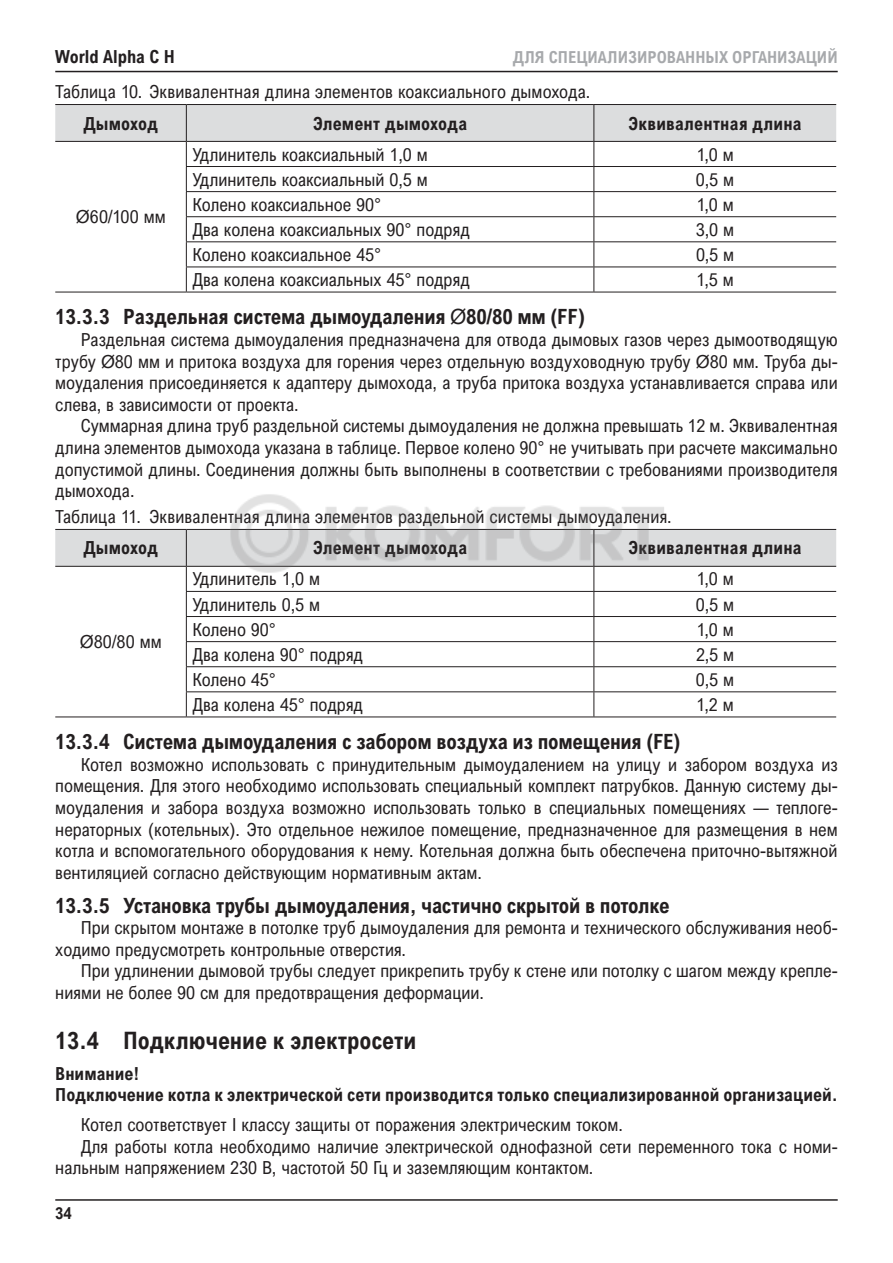
<style>
.page{position:relative;width:893px;height:1263px;background:#fff}
.page>*{position:absolute;margin:0;border:0;box-sizing:border-box;transform-origin:0 0}
.t1{font:700 24px "Arial Nova Cond";letter-spacing:-.005em;color:#231f20}
.t2{font:700 21px "Arial Nova Cond";letter-spacing:-.015em;color:#231f20}
.t3{font:18px/21.6px "Arial Nova Cond";color:#231f20;text-align:justify}
.t4{font:700 18px/21.6px "Arial Nova Cond";color:#231f20}
.t5{font:700 16.5px "Arial Nova Cond";color:#a7a9ac}
.t6{font:700 16.5px "Arial Nova Cond";color:#231f20}
.s1{font-family:"Arial Nova";font-weight:400}
.s2{font-family:"Arial Nova"}
</style>
<div class="page">
<hr style="left:55px;top:71px;width:783px;height:1px;background:#231f20">
<hr style="left:55px;top:1199px;width:783px;height:2px;background:#231f20">
<hr style="left:55px;top:104px;width:131px;height:1px;background:#231f20">
<hr style="left:186px;top:104px;width:408px;height:1px;background:#231f20">
<hr style="left:594px;top:104px;width:242px;height:1px;background:#231f20">
<hr style="left:55px;top:292px;width:131px;height:1px;background:#231f20">
<svg style="left:55px;top:105px;width:781px;height:187px"></svg>
<hr style="left:186px;top:292px;width:408px;height:1px;background:#231f20">
<hr style="left:594px;top:292px;width:242px;height:1px;background:#231f20">
<hr style="left:55px;top:716px;width:131px;height:1px;background:#231f20">
<svg style="left:55px;top:529px;width:781px;height:187px"></svg>
<hr style="left:186px;top:716px;width:408px;height:1px;background:#231f20">
<hr style="left:594px;top:716px;width:242px;height:1px;background:#231f20">
<img style="left:223px;top:494px;width:447px;height:89px">
<p class="t4" style="left:55px;top:47px;width:121px">World Alpha C H</p>
<p class="t5" style="left:513px;top:47px;width:326px">ДЛЯ СПЕЦИАЛИЗИРОВАННЫХ ОРГАНИЗАЦИЙ</p>
<p class="t3" style="left:55px;top:81px;width:537px">Таблица 10. Эквивалентная длина элементов коаксиального дымохода.</p>
<p class="t4" style="left:83px;top:112px;width:76px">Дымоход</p>
<p class="t4" style="left:313px;top:112px;width:156px">Элемент дымохода</p>
<p class="t4" style="left:629px;top:112px;width:174px">Эквивалентная длина</p>
<p class="t3" style="left:192px;top:143px;width:237px">Удлинитель коаксиальный 1,0 м</p>
<p class="t3" style="left:696px;top:143px;width:39px">1,0 м</p>
<p class="t3" style="left:192px;top:168px;width:237px">Удлинитель коаксиальный 0,5 м</p>
<p class="t3" style="left:696px;top:168px;width:40px">0,5 м</p>
<p class="t3" style="left:192px;top:193px;width:190px">Колено коаксиальное 90°</p>
<p class="t3" style="left:696px;top:193px;width:39px">1,0 м</p>
<p class="t3" style="left:192px;top:218px;width:279px">Два колена коаксиальных 90° подряд</p>
<p class="t3" style="left:696px;top:218px;width:40px">3,0 м</p>
<p class="t3" style="left:192px;top:243px;width:190px">Колено коаксиальное 45°</p>
<p class="t3" style="left:696px;top:243px;width:40px">0,5 м</p>
<p class="t3" style="left:192px;top:269px;width:279px">Два колена коаксиальных 45° подряд</p>
<p class="t3" style="left:696px;top:269px;width:39px">1,5 м</p>
<p class="t2" style="left:55px;top:309px;width:531px">13.3.3 Раздельная система дымоудаления <span class="s1">Ø</span>80/80 мм (FF)</p>
<p class="t3" style="left:55px;top:328px;width:784px;text-indent:26px">Раздельная система дымоудаления предназначена для отвода дымовых газов через дымоотводящую трубу <span class="s2">Ø</span>80 мм и притока воздуха для горения через отдельную воздуховодную трубу <span class="s2">Ø</span>80 мм. Труба ды&shy;моудаления присоединяется к адаптеру дымохода, а труба притока воздуха устанавливается справа или слева, в зависимости от проекта.</p>
<p class="t3" style="left:55px;top:415px;width:784px;text-indent:26px">Суммарная длина труб раздельной системы дымоудаления не должна превышать 12 м. Эквивалентная длина элементов дымохода указана в таблице. Первое колено 90° не учитывать при расчете максимально допустимой длины. Соединения должны быть выполнены в соответствии с требованиями производителя дымохода.</p>
<p class="t3" style="left:55px;top:506px;width:618px">Таблица 11. Эквивалентная длина элементов раздельной системы дымоудаления.</p>
<p class="t4" style="left:83px;top:537px;width:76px">Дымоход</p>
<p class="t4" style="left:313px;top:537px;width:156px">Элемент дымохода</p>
<p class="t4" style="left:629px;top:537px;width:174px">Эквивалентная длина</p>
<p class="t3" style="left:76px;top:206px;width:92px"><span class="s2">Ø</span>60/100 мм</p>
<p class="t3" style="left:192px;top:568px;width:129px">Удлинитель 1,0 м</p>
<p class="t3" style="left:696px;top:568px;width:39px">1,0 м</p>
<p class="t3" style="left:192px;top:593px;width:129px">Удлинитель 0,5 м</p>
<p class="t3" style="left:696px;top:593px;width:40px">0,5 м</p>
<p class="t3" style="left:192px;top:618px;width:85px">Колено 90°</p>
<p class="t3" style="left:696px;top:618px;width:39px">1,0 м</p>
<p class="t3" style="left:192px;top:643px;width:172px">Два колена 90° подряд</p>
<p class="t3" style="left:696px;top:643px;width:40px">2,5 м</p>
<p class="t3" style="left:192px;top:668px;width:85px">Колено 45°</p>
<p class="t3" style="left:696px;top:668px;width:40px">0,5 м</p>
<p class="t3" style="left:192px;top:693px;width:172px">Два колена 45° подряд</p>
<p class="t3" style="left:696px;top:693px;width:39px">1,2 м</p>
<p class="t2" style="left:55px;top:734px;width:627px">13.3.4 Система дымоудаления с забором воздуха из помещения (FE)</p>
<p class="t3" style="left:55px;top:753px;width:784px;text-indent:26px">Котел возможно использовать с принудительным дымоудалением на улицу и забором воздуха из помещения. Для этого необходимо использовать специальный комплект патрубков. Данную систему ды&shy;моудаления и забора воздуха возможно использовать только в специальных помещениях — теплоге&shy;нераторных (котельных). Это отдельное нежилое помещение, предназначенное для размещения в нем котла и вспомогательного оборудования к нему. Котельная должна быть обеспечена приточно-вытяжной вентиляцией согласно действующим нормативным актам.</p>
<p class="t2" style="left:55px;top:897px;width:616px">13.3.5 Установка трубы дымоудаления, частично скрытой в потолке</p>
<p class="t3" style="left:55px;top:917px;width:784px;text-indent:26px">При скрытом монтаже в потолке труб дымоудаления для ремонта и технического обслуживания необ&shy;ходимо предусмотреть контрольные отверстия.</p>
<p class="t3" style="left:55px;top:960px;width:784px;text-indent:26px">При удлинении дымовой трубы следует прикрепить трубу к стене или потолку с шагом между крепле&shy;ниями не более 90 см для предотвращения деформации.</p>
<h1 class="t1" style="left:55px;top:1032px;width:363px">13.4 Подключение к электросети</h1>
<p class="t4" style="left:55px;top:1062px;width:784px">Внимание!<br>Подключение котла к электрической сети производится только специализированной организацией.</p>
<p class="t3" style="left:81px;top:1114px;width:544px">Котел соответствует I классу защиты от поражения электрическим током.</p>
<p class="t3" style="left:81px;top:1135px;width:758px">Для работы котла необходимо наличие электрической однофазной сети переменного тока с номи-</p>
<p class="t3" style="left:55px;top:1157px;width:540px">нальным напряжением 230 В, частотой 50 Гц и заземляющим контактом.</p>
<p class="t3" style="left:80px;top:631px;width:83px"><span class="s2">Ø</span>80/80 мм</p>
<p class="t6" style="left:55px;top:1207px;width:18px">34</p>
</div>
